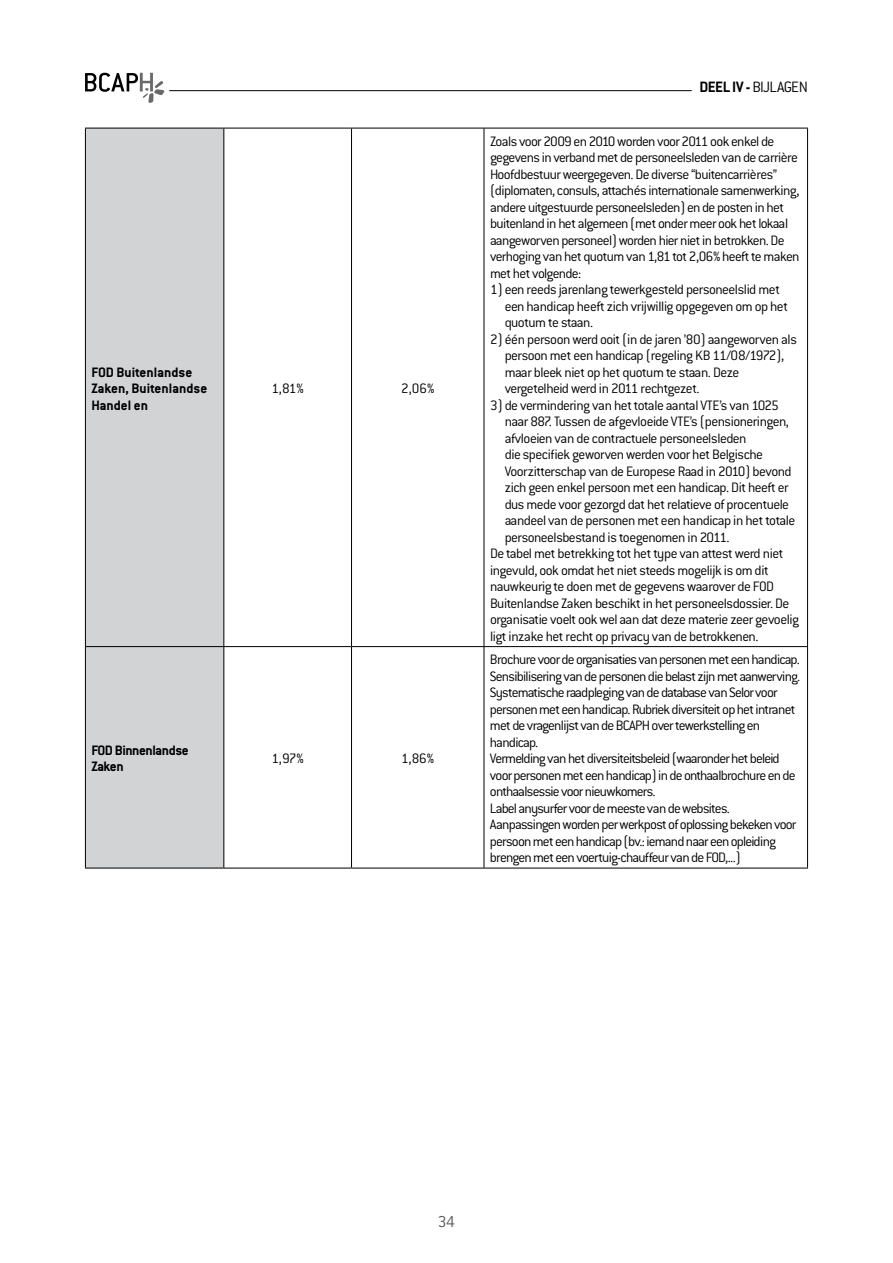
<style>
.page{position:relative;width:893px;height:1263px;background:#fff}
.page>*{position:absolute;margin:0;border:0;box-sizing:border-box;transform-origin:0 0}
.t1{font:300 17.4px "Conduit ITC";color:#58595b}
.t2{font:300 16.5px "Conduit ITC";letter-spacing:-.045em;color:#000}
.t3{font:300 15px/16.5px "Conduit ITC";letter-spacing:-.04em;color:#000}
.t4{font:700 15px/16.5px "Conduit ITC";letter-spacing:-.005em;color:#000}
.t5{font:700 15px/16.5px "Conduit ITC";letter-spacing:-.03em;color:#000}
.s1{font-weight:700}
</style>
<div class="page">
<div style="left:86px;top:129px;width:137px;height:739px;background:#d1d3d4"></div>
<hr style="left:85px;top:128px;width:1px;height:518px;background:#000">
<hr style="left:85px;top:128px;width:139px;height:1px;background:#000">
<hr style="left:223px;top:128px;width:1px;height:518px;background:#000">
<hr style="left:224px;top:128px;width:128px;height:1px;background:#000">
<hr style="left:351px;top:128px;width:1px;height:518px;background:#000">
<hr style="left:352px;top:128px;width:132px;height:1px;background:#000">
<hr style="left:484px;top:128px;width:1px;height:518px;background:#000">
<hr style="left:484px;top:128px;width:324px;height:1px;background:#000">
<hr style="left:807px;top:128px;width:1px;height:518px;background:#000">
<hr style="left:85px;top:647px;width:1px;height:221px;background:#000">
<hr style="left:85px;top:646px;width:139px;height:1px;background:#000">
<hr style="left:85px;top:868px;width:139px;height:1px;background:#000">
<hr style="left:223px;top:647px;width:1px;height:221px;background:#000">
<hr style="left:224px;top:646px;width:128px;height:1px;background:#000">
<hr style="left:224px;top:868px;width:128px;height:1px;background:#000">
<hr style="left:351px;top:647px;width:1px;height:221px;background:#000">
<hr style="left:352px;top:646px;width:132px;height:1px;background:#000">
<hr style="left:352px;top:868px;width:132px;height:1px;background:#000">
<hr style="left:484px;top:647px;width:1px;height:221px;background:#000">
<hr style="left:484px;top:646px;width:324px;height:1px;background:#000">
<hr style="left:807px;top:647px;width:1px;height:221px;background:#000">
<hr style="left:484px;top:868px;width:324px;height:1px;background:#000">
<hr style="left:169px;top:90px;width:523px;height:1px;background:#000">
<svg style="left:85px;top:73px;width:80px;height:30px"></svg>
<p class="t4" style="left:91px;top:363px;width:117px">FOD Buitenlandse<br>Zaken, Buitenlandse<br>Handel en</p>
<p class="t3" style="left:272px;top:380px;width:34px">1,81%</p>
<p class="t3" style="left:401px;top:380px;width:35px">2,06%</p>
<p class="t5" style="left:91px;top:742px;width:99px">FOD Binnenlandse<br>Zaken</p>
<p class="t3" style="left:272px;top:750px;width:34px">1,97%</p>
<p class="t3" style="left:401px;top:750px;width:34px">1,86%</p>
<p class="t2" style="left:699px;top:78px;width:110px"><span class="s1">Deel IV -</span> BIJLAGEN</p>
<p class="t3" style="left:490px;top:133px;width:311px">Zoals voor 2009 en 2010 worden voor 2011 ook enkel de gegevens in verband met de personeelsleden van de carrière Hoofdbestuur weergegeven. De diverse “buitencarrières” (diplomaten, consuls, attachés internationale samenwerking, andere uitgestuurde personeelsleden) en de posten in het buitenland in het algemeen (met onder meer ook het lokaal aangeworven personeel) worden hier niet in betrokken. De verhoging van het quotum van 1,81 tot 2,06% heeft te maken met het volgende:</p>
<p class="t3" style="left:505px;top:281px;width:285px;text-indent:-15px">1) een reeds jarenlang tewerkgesteld personeelslid met een handicap heeft zich vrijwillig opgegeven om op het quotum te staan.</p>
<p class="t3" style="left:505px;top:331px;width:294px;text-indent:-15px">2) één persoon werd ooit (in de jaren ’80) aangeworven als persoon met een handicap (regeling KB 11/08/1972), maar bleek niet op het quotum te staan. Deze vergetelheid werd in 2011 rechtgezet.</p>
<p class="t3" style="left:490px;top:397px;width:290px">3) de vermindering van het totale aantal VTE’s van 1025</p>
<p class="t3" style="left:505px;top:413px;width:286px">naar 887. Tussen de afgevloeide VTE’s (pensioneringen,</p>
<p class="t3" style="left:505px;top:430px;width:243px">afvloeien van de contractuele personeelsleden</p>
<p class="t3" style="left:505px;top:446px;width:260px">die specifiek geworven werden voor het Belgische</p>
<p class="t3" style="left:505px;top:463px;width:288px">Voorzitterschap van de Europese Raad in 2010) bevond</p>
<p class="t3" style="left:505px;top:479px;width:285px">zich geen enkel persoon met een handicap. Dit heeft er</p>
<p class="t3" style="left:505px;top:496px;width:286px">dus mede voor gezorgd dat het relatieve of procentuele</p>
<p class="t3" style="left:505px;top:512px;width:292px">aandeel van de personen met een handicap in het totale</p>
<p class="t3" style="left:505px;top:529px;width:226px">personeelsbestand is toegenomen in 2011.</p>
<p class="t3" style="left:490px;top:545px;width:295px">De tabel met betrekking tot het type van attest werd niet</p>
<p class="t3" style="left:490px;top:562px;width:280px">ingevuld, ook omdat het niet steeds mogelijk is om dit</p>
<p class="t3" style="left:490px;top:578px;width:286px">nauwkeurig te doen met de gegevens waarover de FOD</p>
<p class="t3" style="left:490px;top:595px;width:301px">Buitenlandse Zaken beschikt in het personeelsdossier. De</p>
<p class="t3" style="left:490px;top:611px;width:310px">organisatie voelt ook wel aan dat deze materie zeer gevoelig</p>
<p class="t3" style="left:490px;top:628px;width:270px">ligt inzake het recht op privacy van de betrokkenen.</p>
<p class="t3" style="left:490px;top:651px;width:312px">Brochure voor de organisaties van personen met een handicap.<br>Sensibilisering van de personen die belast zijn met aanwerving.<br>Systematische raadpleging van de database van Selor voor personen met een handicap. Rubriek diversiteit op het intranet met de vragenlijst van de BCAPH over tewerkstelling en handicap.<br>Vermelding van het diversiteitsbeleid (waaronder het beleid voor personen met een handicap) in de onthaalbrochure en de onthaalsessie voor nieuwkomers.<br>Label anysurfer voor de meeste van de websites.<br>Aanpassingen worden per werkpost of oplossing bekeken voor persoon met een handicap (bv.: iemand naar een opleiding brengen met een voertuig-chauffeur van de FOD,...)</p>
<p class="t1" style="left:438px;top:1212px;width:19px">34</p>
</div>
